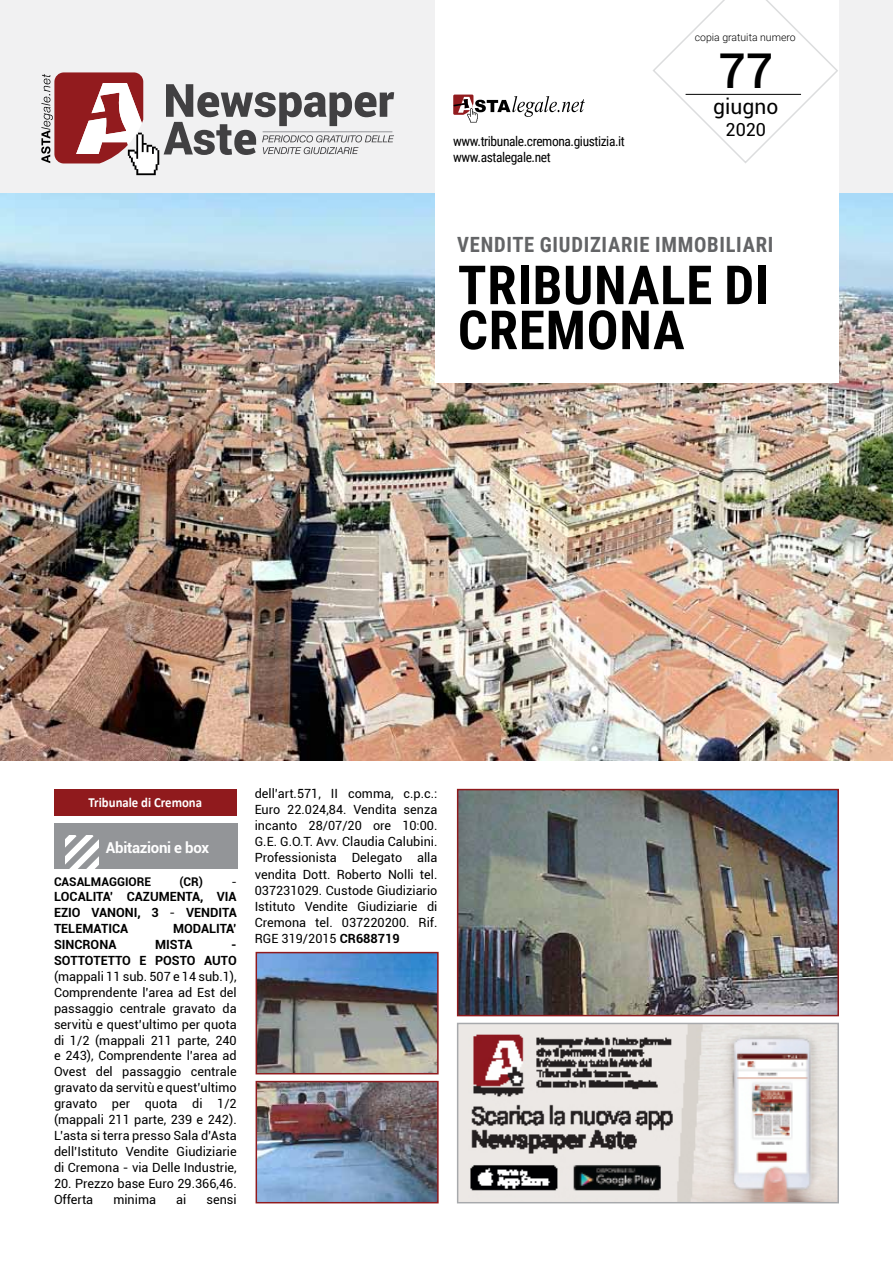
<style>
.page{position:relative;width:893px;height:1263px;background:#fff}
.page>*{position:absolute;margin:0;border:0;box-sizing:border-box;transform-origin:0 0}
.t1{font:700 54px "Roboto Condensed";letter-spacing:.015em;color:#000}
.t2{font:500 48px "Roboto";color:#000}
.t3{font:700 21px "Roboto Condensed";letter-spacing:.035em;color:#636466}
.t4{font:21px "Roboto";color:#000}
.t5{font:18px "Roboto";color:#000}
.t6{font:700 15px "Roboto";letter-spacing:-.02em;color:#fff}
.t7{font:700 13.8px "Calibri";color:#fff;scale:.92 1}
.t8{font:13.5px/16.2px "Roboto Condensed";letter-spacing:-.03em;color:#000}
.t9{font:12.6px/15.9px "Roboto";color:#000;text-align:justify}
.t10{font:700 12.6px/15.9px "Roboto";color:#000;text-align:justify}
.t11{font:700 12px "Roboto";color:#000}
.t12{font:12px "Roboto";color:#000}
.t13{font:300 10.5px "Roboto";color:#000}
.s1{font-weight:400}
.s2{font-weight:700}
</style>
<div class="page">
<div style="left:0;top:0;width:893px;height:449px;background:#f1f1f2"></div>
<img style="left:1px;top:193px;width:892px;height:567px">
<div style="left:436px;top:0;width:403px;height:383px;background:#fff"></div>
<svg style="left:41px;top:72px;width:353px;height:103px"></svg>
<svg style="left:453px;top:95px;width:132px;height:27px"></svg>
<svg style="left:653px;top:0;width:185px;height:163px"></svg>
<hr style="left:686px;top:94px;width:115px;height:1px;background:#000">
<div style="left:54px;top:789px;width:183px;height:27px;background:#901a1d"></div>
<div style="left:54px;top:823px;width:183px;height:45px;background:#939598"></div>
<svg style="left:66px;top:835px;width:33px;height:33px"></svg>
<img style="left:459px;top:1025px;width:378px;height:176px">
<div style="left:457px;top:1023px;width:382px;height:180px;border:1px solid #a7a9ac"></div>
<img style="left:460px;top:792px;width:376px;height:221px">
<div style="left:457px;top:789px;width:382px;height:227px;border:2px solid #901a1d"></div>
<img style="left:259px;top:1084px;width:177px;height:116px">
<div style="left:256px;top:1081px;width:183px;height:122px;border:2px solid #901a1d"></div>
<img style="left:259px;top:955px;width:177px;height:116px">
<div style="left:256px;top:952px;width:183px;height:122px;border:2px solid #901a1d"></div>
<p class="t8" style="left:453px;top:132px;width:173px">www.tribunale.cremona.giustizia.it www.astalegale.net</p>
<p class="t13" style="left:695px;top:30px;width:103px">copia gratuita numero</p>
<h2 class="t2" style="left:718px;top:37px;width:56px">77</h2>
<h3 class="t4" style="left:713px;top:92px;width:66px">giugno</h3>
<h3 class="t5" style="left:725px;top:117px;width:42px">2020</h3>
<h3 class="t3" style="left:457px;top:230px;width:318px">VENDITE GIUDIZIARIE IMMOBILIARI</h3>
<h1 class="t1" style="left:458px;top:247px;width:59px">TRIBUNALE</h1>
<h1 class="t1" style="left:724px;top:247px;width:21px">DI</h1>
<h1 class="t1" style="left:458px;top:292px;width:228px">CREMONA</h1>
<p class="t7" style="left:89px;top:794px;width:125px">Tribunale di Cremona</p>
<p class="t6" style="left:106px;top:837px;width:105px">Abitazioni e box</p>
<p class="t11" style="left:54px;top:873px;width:99px">CASALMAGGIORE</p>
<p class="t11" style="left:179px;top:873px;width:25px">(CR)</p>
<p class="t12" style="left:231px;top:873px;width:7px">-</p>
<p class="t10" style="left:54px;top:888px;width:184px">LOCALITA’ CAZUMENTA, VIA EZIO VANONI, 3 <span class="s1">-</span> VENDITA TELEMATICA</p>
<p class="t10" style="left:173px;top:920px;width:65px">MODALITA’</p>
<p class="t10" style="left:54px;top:936px;width:64px">SINCRONA</p>
<p class="t10" style="left:155px;top:936px;width:39px">MISTA</p>
<p class="t10" style="left:54px;top:936px;width:184px;text-align:right">-<br>SOTTOTETTO E POSTO AUTO</p>
<p class="t9" style="left:54px;top:968px;width:184px">(mappali 11 sub. 507 e 14 sub.1), Comprendente l’area ad Est del passaggio centrale gravato da servitù e quest’ultimo per quota di 1/2 (mappali 211 parte, 240 e 243), Comprendente l’area ad Ovest del passaggio centrale gravato da servitù e quest’ultimo gravato per quota di 1/2 (mappali 211 parte, 239 e 242).<br>L’asta si terra presso Sala d’Asta dell’Istituto Vendite Giudiziarie di Cremona - via Delle Industrie,</p>
<p class="t9" style="left:54px;top:1175px;width:184px">20. Prezzo base Euro 29.366,46.<br>Offerta</p>
<p class="t9" style="left:113px;top:1190px;width:44px">minima</p>
<p class="t9" style="left:176px;top:1190px;width:12px">ai</p>
<p class="t9" style="left:206px;top:1190px;width:32px">sensi</p>
<p class="t9" style="left:255px;top:785px;width:184px">dell’art.571, II comma, c.p.c.:<br>Euro 22.024,84. Vendita senza incanto 28/07/20 ore 10:00.<br>G.E. G.O.T. Avv. Claudia Calubini.<br>Professionista Delegato alla vendita Dott. Roberto Nolli tel.<br>037231029. Custode Giudiziario Istituto Vendite Giudiziarie di Cremona tel. 037220200. Rif.<br>RGE 319/2015 <span class="s2">CR688719</span></p>
</div>
